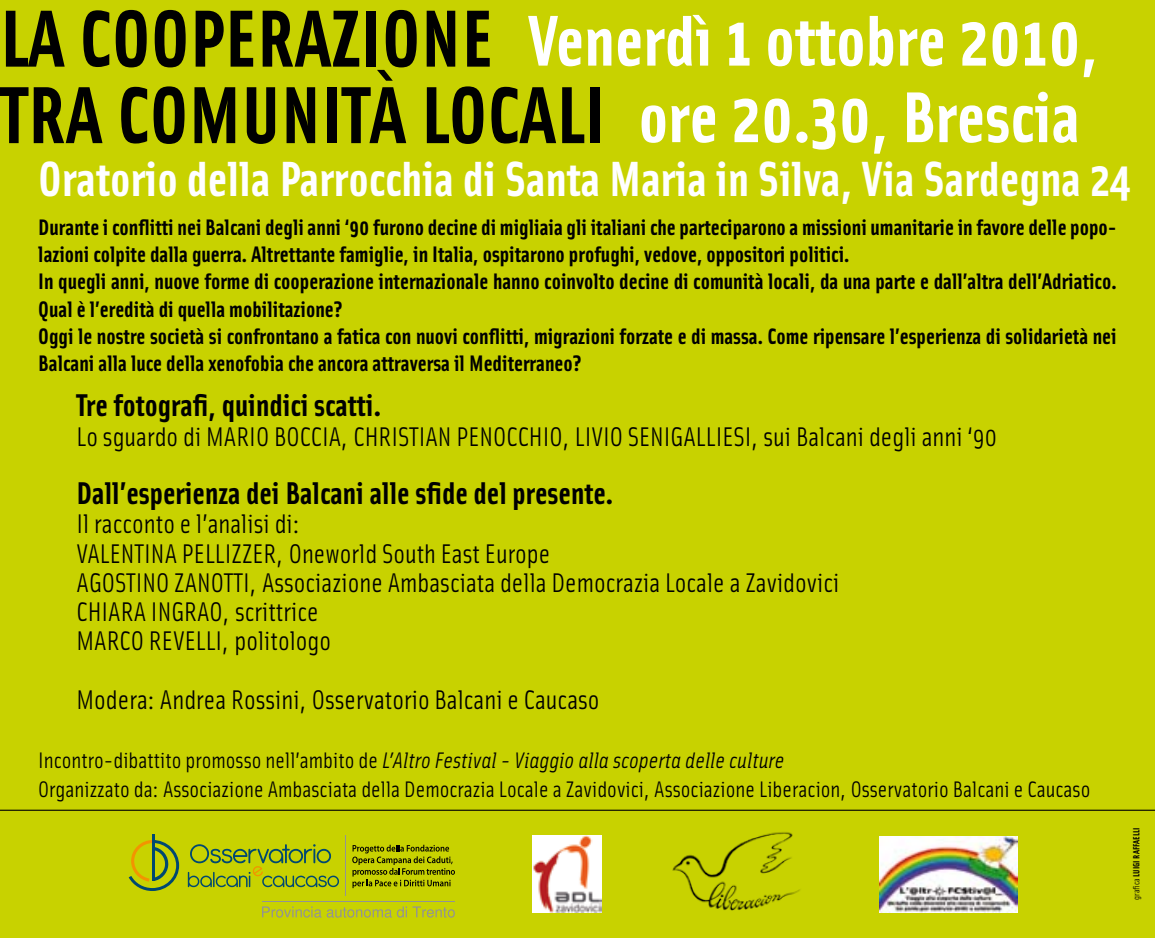
<style>
.page{position:relative;width:1155px;height:938px;background:#fff}
.page>*{position:absolute;margin:0;border:0;box-sizing:border-box;transform-origin:0 0}
.t1{font:700 81px/76.5px "Solex";color:#000}
.t2{font:700 72px/76.5px "Solex";color:#fff;text-align:right}
.t3{font:700 49.5px "Solex";color:#fff}
.t4{font:700 31.5px "Solex";color:#000}
.t5{font:27px/29.2px "Solex";color:#000}
.t6{font:700 22.5px/27px "Solex";color:#000}
.t7{font:22.5px/29.2px "Solex";color:#000}
.t8{font:700 9px "Solex";color:#000}
.s1{font-style:italic}
.s2{font-weight:400}
</style>
<div class="page">
<div style="left:0;top:0;width:1154px;height:938px;background:#c8d200"></div>
<hr style="left:0;top:809px;width:1154px;height:1px;background:#000">
<img style="left:672px;top:832px;width:128px;height:79px">
<svg style="left:129px;top:840px;width:50px;height:51px"></svg>
<hr style="left:152px;top:834px;width:3px;height:46px;background:#004871">
<svg style="left:188px;top:844px;width:151px;height:43px"></svg>
<svg style="left:262px;top:906px;width:193px;height:11px"></svg>
<hr style="left:345px;top:836px;width:1px;height:60px;background:#929395">
<hr style="left:262px;top:900px;width:193px;height:1px;background:#929395">
<svg style="left:352px;top:844px;width:103px;height:44px"></svg>
<img style="left:532px;top:836px;width:69px;height:76px">
<img style="left:879px;top:836px;width:138px;height:76px">
<h1 class="t1" style="left:0;top:-3px;width:607px">La cooperazione tra com unità locali</h1>
<h2 class="t2" style="left:527px;top:-1px;width:572px">Venerdì 1 ottobre 2010, ore 20.30, Brescia</h2>
<h3 class="t3" style="left:38px;top:147px;width:1094px">Oratorio della Parrocchia di Santa Maria in Silva, Via Sardegna 24</h3>
<p class="t6" style="left:38px;top:213px;width:1079px">Durante i conflitti nei Balcani degli anni ‘90 furono decine di migliaia gli italiani che parteciparono a missioni umanitarie in favore delle popo&shy;lazioni colpite dalla guerra. Altrettante famiglie, in Italia, ospitarono profughi, vedove, oppositori politici.<br>In quegli anni, nuove forme di cooperazione internazionale hanno coinvolto decine di comunità locali, da una parte e dall’altra dell’Adriatico.<br>Qual è l’eredità di quella mobilitazione?<br>Oggi le nostre società si confrontano a fatica con nuovi conflitti, migrazioni forzate e di massa. Come ripensare l’esperienza di solidarietà nei Balcani alla luce della xenofobia che ancora attraversa il Mediterraneo?</p>
<h3 class="t4" style="left:77px;top:385px;width:306px">Tre fotografi, quindici scatti.</h3>
<p class="t5" style="left:77px;top:420px;width:921px">Lo sguardo di Mario Boccia, Christian Penocchio, Livio Senigalliesi, sui Balcani degli anni ‘90</p>
<h3 class="t4" style="left:77px;top:472px;width:538px">Dall’esperienza dei Balcani alle sfide del presente.</h3>
<p class="t5" style="left:77px;top:508px;width:225px">Il racconto e l’analisi di:<br>VALENTINA</p>
<p class="t5" style="left:182px;top:537px;width:370px">PELLIZZER, Oneworld South East Europe</p>
<p class="t5" style="left:77px;top:567px;width:13px">AGOSTINO</p>
<p class="t5" style="left:174px;top:567px;width:22px">ZANOTTI</p>
<p class="t5" style="left:250px;top:567px;width:591px">, Associazione Ambasciata della Democrazia Locale a Zavidovici</p>
<p class="t5" style="left:77px;top:596px;width:13px">CHIARA</p>
<p class="t5" style="left:151px;top:596px;width:13px">INGRAO</p>
<p class="t5" style="left:223px;top:596px;width:97px">, scrittrice</p>
<p class="t5" style="left:77px;top:625px;width:31px">MARCO</p>
<p class="t5" style="left:149px;top:625px;width:12px">REVE</p>
<p class="t5" style="left:77px;top:610px;width:524px;line-height:58.5px;text-indent:119px">LLI , politologo<br>Modera: Andrea Rossini, Osservatorio Balcani e Caucaso</p>
<p class="t7" style="left:38px;top:744px;width:1053px">I ncontro-dibattito promosso nell’ambito de <span class="s1">L’Altro Festival - Viaggio alla scoperta delle culture<br></span>Organizzato da: Associazione Ambasciata della Democrazia Locale a Zavidovici, Associazione Liberacion, Osservatorio Balcani e Caucaso</p>
<p class="t8" style="left:1130px;top:899px;width:72px;rotate:-90deg"><span class="s2">grafica</span> LUIGI RAFFAELLI</p>
</div>
